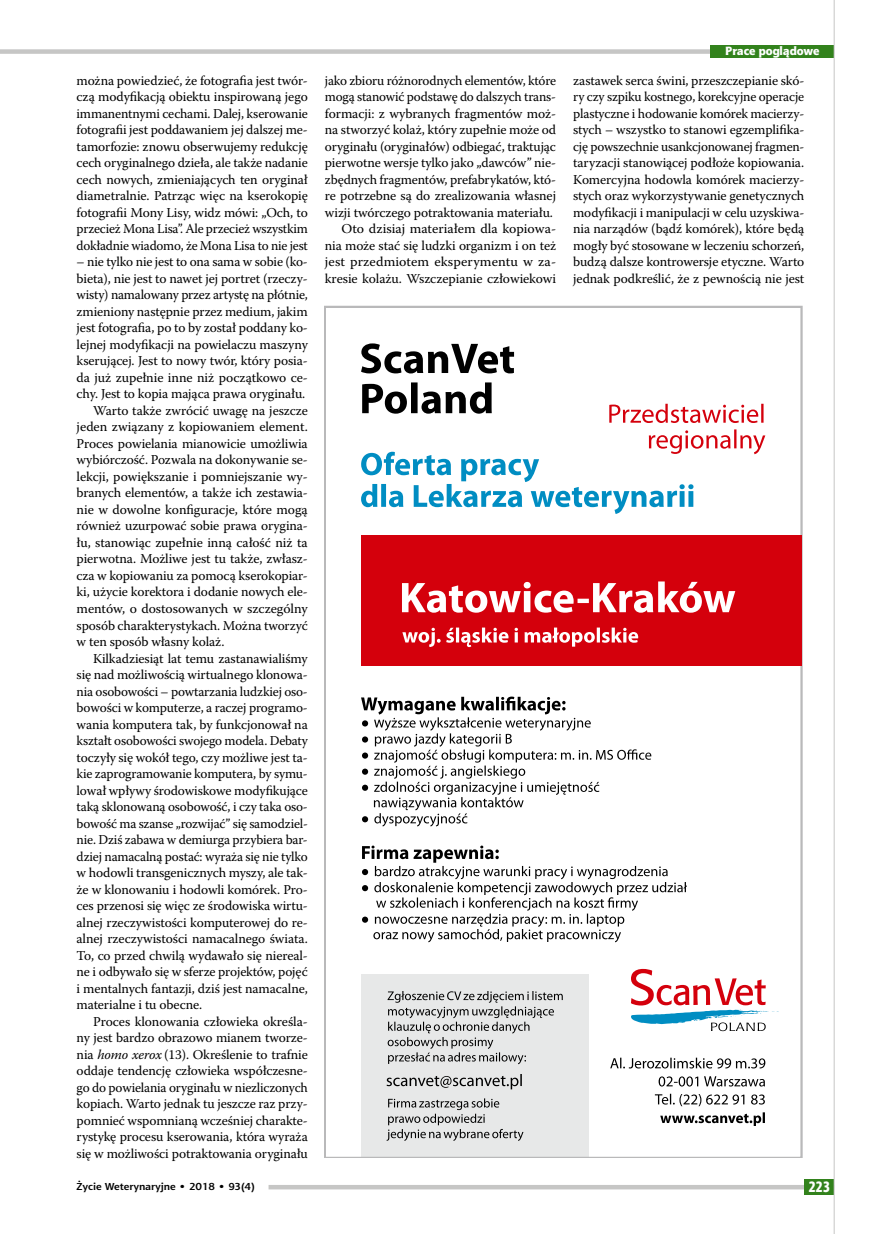
<style>
.page{position:relative;width:881px;height:1234px;background:#fff}
.page>*{position:absolute;margin:0;border:0;box-sizing:border-box;transform-origin:0 0}
.t1{font:15px "Aerton Cnd EFN Black";color:#fff}
.t2{font:13.5px/16.5px "Warnock Pro";letter-spacing:-.01em;color:#000;text-align:justify}
.t3{font:12px "Aerton EFN Black";color:#fff}
.t4{font:700 10.2px "Aerton EFN";color:#000;scale:1.11 1}
.s1{font-style:italic}
</style>
<div class="page">
<div style="left:0;top:49px;width:833px;height:5px;background:#c6c6c5"></div>
<div style="left:710px;top:45px;width:123px;height:13px;background:#32821c"></div>
<div style="left:268px;top:1184px;width:565px;height:5px;background:#c6c6c5"></div>
<div style="left:804px;top:1178px;width:29px;height:15px;background:#32821c"></div>
<hr style="left:833px;top:0;width:1px;height:1233px;background:#c6c6c5">
<svg style="left:325px;top:306px;width:477px;height:851px"></svg>
<div style="left:361px;top:535px;width:440px;height:130px;background:#d4000c"></div>
<svg style="left:630px;top:968px;width:148px;height:62px"></svg>
<svg style="left:361px;top:696px;width:325px;height:246px"></svg>
<svg style="left:610px;top:1057px;width:155px;height:48px"></svg>
<svg style="left:660px;top:1112px;width:104px;height:13px"></svg>
<svg style="left:361px;top:343px;width:404px;height:171px"></svg>
<svg style="left:402px;top:581px;width:333px;height:31px"></svg>
<svg style="left:402px;top:627px;width:236px;height:20px"></svg>
<svg style="left:386px;top:990px;width:176px;height:150px;background:#cbcccc"></svg>
<p class="t2" style="left:77px;top:72px;width:233px">można powiedzieć, że fotografia jest twór&shy;czą modyfikacją obiektu inspirowaną jego immanentnymi cechami. Dalej, kserowanie fotografii jest poddawaniem jej dalszej me&shy;tamorfozie: znowu obserwujemy redukcję cech oryginalnego dzieła, ale także nadanie cech nowych, zmieniających ten oryginał diametralnie. Patrząc więc na kserokopię fotografii Mony Lisy, widz mówi: „Och, to przecież Mona Lisa”. Ale przecież wszystkim dokładnie wiadomo, że Mona Lisa to nie jest</p>
<p class="t2" style="left:77px;top:253px;width:233px">– nie tylko nie jest to ona sama w sobie (ko-</p>
<p class="t2" style="left:77px;top:270px;width:233px">bieta), nie jest to nawet jej portret (rzeczy-</p>
<p class="t2" style="left:77px;top:286px;width:233px">wisty) namalowany przez artystę na płótnie,</p>
<p class="t2" style="left:77px;top:303px;width:232px">zmieniony następnie przez medium, jakim</p>
<p class="t2" style="left:77px;top:319px;width:233px">jest fotografia, po to by został poddany ko-</p>
<p class="t2" style="left:77px;top:336px;width:233px">lejnej modyfikacji na powielaczu maszyny</p>
<p class="t2" style="left:77px;top:352px;width:233px">kserującej. Jest to nowy twór, który posia-</p>
<p class="t2" style="left:77px;top:369px;width:233px">da już zupełnie inne niż początkowo ce-</p>
<p class="t2" style="left:77px;top:385px;width:230px">chy. Jest to kopia mająca prawa oryginału.</p>
<p class="t2" style="left:93px;top:402px;width:216px">Warto także zwrócić uwagę na jeszcze</p>
<p class="t2" style="left:77px;top:418px;width:232px">jeden związany z kopiowaniem element.</p>
<p class="t2" style="left:77px;top:435px;width:232px">Proces powielania mianowicie umożliwia</p>
<p class="t2" style="left:77px;top:451px;width:233px">wybiórczość. Pozwala na dokonywanie se-</p>
<p class="t2" style="left:77px;top:468px;width:233px">lekcji, powiększanie i pomniejszanie wy-</p>
<p class="t2" style="left:77px;top:484px;width:233px">branych elementów, a także ich zestawia-</p>
<p class="t2" style="left:77px;top:501px;width:233px">nie w dowolne konfiguracje, które mogą</p>
<p class="t2" style="left:77px;top:517px;width:233px">również uzurpować sobie prawa orygina-</p>
<p class="t2" style="left:77px;top:534px;width:232px">łu, stanowiąc zupełnie inną całość niż ta</p>
<p class="t2" style="left:77px;top:550px;width:233px">pierwotna. Możliwe jest tu także, zwłasz-</p>
<p class="t2" style="left:77px;top:567px;width:233px">cza w kopiowaniu za pomocą kserokopiar-</p>
<p class="t2" style="left:77px;top:583px;width:233px">ki, użycie korektora i dodanie nowych ele-</p>
<p class="t2" style="left:77px;top:600px;width:232px">mentów, o dostosowanych w szczególny</p>
<p class="t2" style="left:77px;top:616px;width:233px">sposób charakterystykach. Można tworzyć</p>
<p class="t2" style="left:77px;top:633px;width:149px">w ten sposób własny kolaż.</p>
<p class="t2" style="left:93px;top:649px;width:216px">Kilkadziesiąt lat temu zastanawialiśmy</p>
<p class="t2" style="left:77px;top:666px;width:233px">się nad możliwością wirtualnego klonowa-</p>
<p class="t2" style="left:77px;top:682px;width:233px">nia osobowości – powtarzania ludzkiej oso-</p>
<p class="t2" style="left:77px;top:699px;width:233px">bowości w komputerze, a raczej programo-</p>
<p class="t2" style="left:77px;top:715px;width:233px">wania komputera tak, by funkcjonował na</p>
<p class="t2" style="left:77px;top:732px;width:233px">kształt osobowości swojego modela. Debaty</p>
<p class="t2" style="left:77px;top:748px;width:233px">toczyły się wokół tego, czy możliwe jest ta-</p>
<p class="t2" style="left:77px;top:765px;width:233px">kie zaprogramowanie komputera, by symu-</p>
<p class="t2" style="left:77px;top:781px;width:233px">lował wpływy środowiskowe modyfikujące</p>
<p class="t2" style="left:77px;top:798px;width:233px">taką sklonowaną osobowość, i czy taka oso-</p>
<p class="t2" style="left:77px;top:814px;width:233px">bowość ma szanse „rozwijać” się samodziel-</p>
<p class="t2" style="left:77px;top:831px;width:233px">nie. Dziś zabawa w demiurga przybiera bar-</p>
<p class="t2" style="left:77px;top:847px;width:232px">dziej namacalną postać: wyraża się nie tylko</p>
<p class="t2" style="left:77px;top:864px;width:233px">w hodowli transgenicznych myszy, ale tak-</p>
<p class="t2" style="left:77px;top:880px;width:233px">że w klonowaniu i hodowli komórek. Pro-</p>
<p class="t2" style="left:77px;top:897px;width:233px">ces przenosi się więc ze środowiska wirtu-</p>
<p class="t2" style="left:77px;top:913px;width:233px">alnej rzeczywistości komputerowej do re-</p>
<p class="t2" style="left:77px;top:930px;width:233px">alnej rzeczywistości namacalnego świata.</p>
<p class="t2" style="left:77px;top:946px;width:233px">To, co przed chwilą wydawało się niereal-</p>
<p class="t2" style="left:77px;top:963px;width:232px">ne i odbywało się w sferze projektów, pojęć</p>
<p class="t2" style="left:77px;top:979px;width:233px">i mentalnych fantazji, dziś jest namacalne,</p>
<p class="t2" style="left:77px;top:996px;width:127px">materialne i tu obecne.</p>
<p class="t2" style="left:93px;top:1012px;width:216px">Proces klonowania człowieka określa-</p>
<p class="t2" style="left:77px;top:1029px;width:233px">ny jest bardzo obrazowo mianem tworze-</p>
<p class="t2" style="left:77px;top:1045px;width:233px">nia <span class="s1">homo xerox</span> (13). Określenie to trafnie</p>
<p class="t2" style="left:77px;top:1062px;width:233px">oddaje tendencję człowieka współczesne-</p>
<p class="t2" style="left:77px;top:1078px;width:233px">go do powielania oryginału w niezliczonych</p>
<p class="t2" style="left:77px;top:1095px;width:233px">kopiach. Warto jednak tu jeszcze raz przy-</p>
<p class="t2" style="left:77px;top:1111px;width:233px">pomnieć wspomnianą wcześniej charakte-</p>
<p class="t2" style="left:77px;top:1128px;width:233px">rystykę procesu kserowania, która wyraża</p>
<p class="t2" style="left:77px;top:1144px;width:233px">się w możliwości potraktowania oryginału</p>
<p class="t3" style="left:725px;top:43px;width:96px">Prace poglądowe</p>
<p class="t2" style="left:325px;top:72px;width:233px;text-align:right">jako zbioru różnorodnych elementów, które mogą stanowić podstawę do dalszych trans&shy;formacji: z wybranych fragmentów moż&shy;na stworzyć kolaż, który zupełnie może od oryginału (oryginałów) odbiegać, traktując pierwotne wersje tylko jako „dawców” nie&shy;zbędnych fragmentów, prefabrykatów, któ&shy;re potrzebne są do zrealizowania własnej wizji twórczego potraktowania materiału.<br>Oto dzisiaj materiałem dla kopiowa&shy;nia może stać się ludzki organizm i on też jest przedmiotem eksperymentu w za&shy;kresie kolażu. Wszczepianie człowiekowi</p>
<p class="t2" style="left:573px;top:72px;width:233px">zastawek serca świni, przeszczepianie skó&shy;ry czy szpiku kostnego, korekcyjne operacje plastyczne i hodowanie komórek macierzy&shy;stych – wszystko to stanowi egzemplifika&shy;cję powszechnie usankcjonowanej fragmen&shy;taryzacji stanowiącej podłoże kopiowania.<br>Komercyjna hodowla komórek macierzy&shy;stych oraz wykorzystywanie genetycznych modyfikacji i manipulacji w celu uzyskiwa&shy;nia narządów (bądź komórek), które będą mogły być stosowane w leczeniu schorzeń, budzą dalsze kontrowersje etyczne. Warto jednak podkreślić, że z pewnością nie jest</p>
<p class="t4" style="left:77px;top:1180px;width:162px">Życie Weterynaryjne • 2018 • 93(4)</p>
<p class="t1" style="left:808px;top:1177px;width:23px">223</p>
</div>
